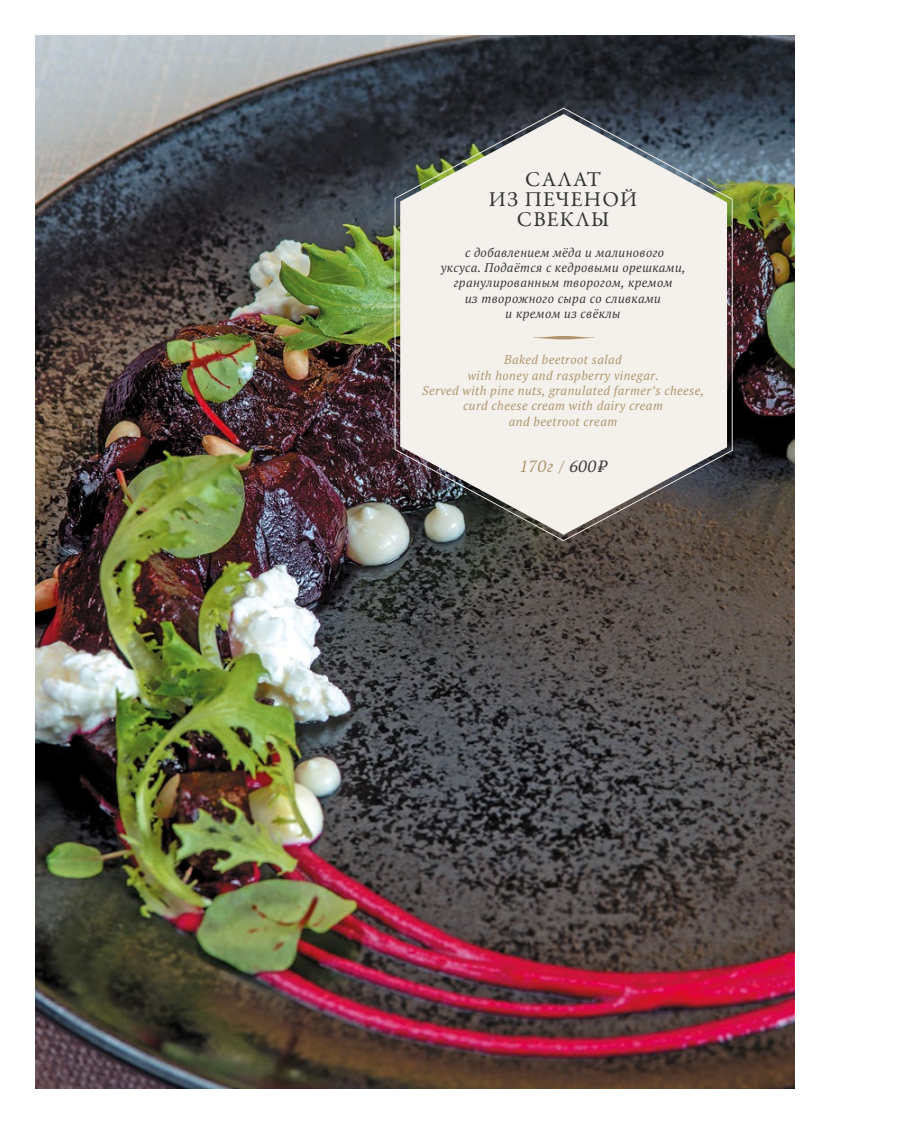
<style>
.page{position:relative;width:908px;height:1124px;background:#fff}
.page>*{position:absolute;margin:0;border:0;box-sizing:border-box;transform-origin:0 0}
.t1{font:21.25px/20px "Garamond Premr Pro";letter-spacing:.055em;color:#313434;text-align:center}
.t2{font:italic 16.25px "PT Serif Pro";letter-spacing:.05em;color:#ad946a}
.t3{font:italic 12.5px/15.4px "PT Serif Pro";letter-spacing:.03em;color:#ad946a;text-align:center}
.t4{font:italic 12.5px/15.4px "PT Serif Pro";letter-spacing:.03em;color:#313434;text-align:center}
.s1{color:#313434}
</style>
<div class="page">
<img style="left:35px;top:35px;width:759px;height:1053px">
<svg style="left:394px;top:108px;width:338px;height:433px;background:#c9c7c3"></svg>
<svg style="left:532px;top:336px;width:62px;height:3px"></svg>
<h1 class="t1" style="left:488px;top:170px;width:150px">САЛАТ<br>ИЗ ПЕЧЕНОЙ<br>СВЕКЛЫ</h1>
<p class="t4" style="left:440px;top:244px;width:246px">с добавлением мёда и малинового<br>уксуса. Подаётся с кедровыми орешками, гранулированным творогом, кремом<br>из творожного сыра со сливками<br>и кремом из свёклы</p>
<p class="t3" style="left:422px;top:352px;width:283px">Baked beetroot salad<br>with honey and raspberry vinegar.<br>Served with pine nuts, granulated farmer’s cheese, curd cheese cream with dairy cream<br>and beetroot cream</p>
<h2 class="t2" style="left:519px;top:455px;width:88px">170г / <span class="s1">600₽</span></h2>
</div>
